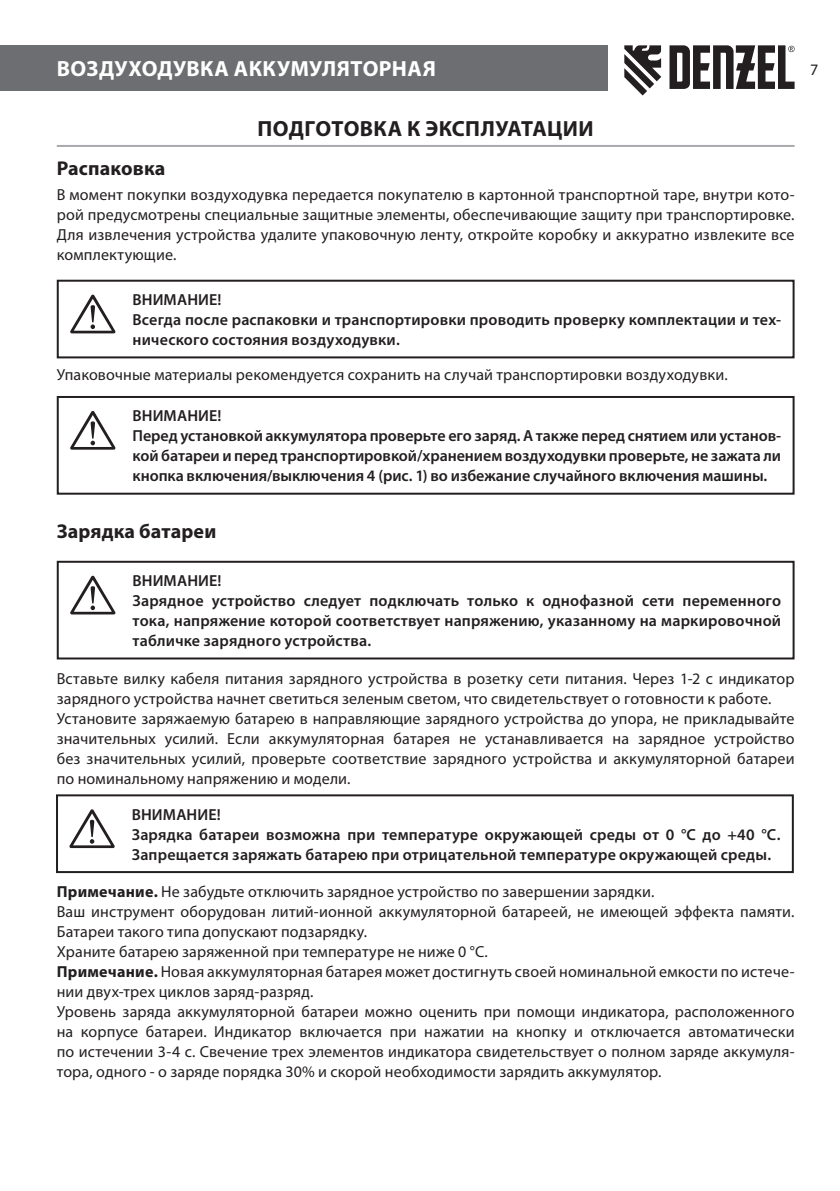
<style>
.page{position:relative;width:840px;height:1191px;background:#fff}
.page>*{position:absolute;margin:0;border:0;box-sizing:border-box;transform-origin:0 0}
.t1{font:700 22px "Myriad Pro";letter-spacing:.015em;color:#fff}
.t2{font:700 22px "Myriad Pro";letter-spacing:.015em;color:#231f20}
.t3{font:700 20px "Myriad Pro";letter-spacing:.005em;color:#231f20}
.t4{font:16px/20px "Myriad Pro";letter-spacing:.01em;color:#231f20}
.t5{font:600 16px/20px "Myriad Pro";letter-spacing:.01em;color:#231f20}
.s1{font-weight:700}
</style>
<div class="page">
<div style="left:0;top:45px;width:607px;height:46px;background:#6d6e71"></div>
<svg style="left:624px;top:45px;width:37px;height:50px"></svg>
<svg style="left:669px;top:45px;width:125px;height:44px"></svg>
<hr style="left:57px;top:145px;width:737px;height:2px;background:#a7a9ac">
<svg style="left:70px;top:295px;width:45px;height:38px"></svg>
<div style="left:57px;top:280px;width:737px;height:78px;border:2px solid #231f20"></div>
<svg style="left:70px;top:411px;width:45px;height:39px"></svg>
<div style="left:57px;top:396px;width:737px;height:99px;border:2px solid #231f20"></div>
<svg style="left:70px;top:576px;width:45px;height:38px"></svg>
<div style="left:57px;top:561px;width:737px;height:98px;border:2px solid #231f20"></div>
<svg style="left:69px;top:809px;width:46px;height:39px"></svg>
<div style="left:56px;top:794px;width:737px;height:79px;border:2px solid #231f20"></div>
<h1 class="t1" style="left:57px;top:61px;width:380px">ВОЗДУХОДУВКА АККУМУЛЯТОРНАЯ</h1>
<p class="t4" style="left:809px;top:62px;width:10px">7</p>
<h1 class="t2" style="left:257px;top:117px;width:337px">ПОДГОТОВКА К ЭКСПЛУАТАЦИИ</h1>
<p class="t3" style="left:57px;top:158px;width:110px">Распаковка</p>
<p class="t4" style="left:57px;top:185px;width:739px;text-align:justify">В момент покупки воздуходувка передается покупателю в картонной транспортной таре, внутри кото&shy;рой предусмотрены специальные защитные элементы, обеспечивающие защиту при транспортировке.<br>Для извлечения устройства удалите упаковочную ленту, откройте коробку и аккуратно извлеките все комплектующие.</p>
<p class="t5" style="left:132px;top:291px;width:649px">ВНИМАНИЕ!<br>Всегда после распаковки и транспортировки проводить проверку комплектации и тех&shy;нического состояния воздуходувки.</p>
<p class="t4" style="left:57px;top:365px;width:672px">Упаковочные материалы рекомендуется сохранить на случай транспортировки воздуходувки.</p>
<p class="t5" style="left:132px;top:407px;width:649px">ВНИМАНИЕ!<br>Перед установкой аккумулятора проверьте его заряд. А также перед снятием или установ&shy;кой батареи и перед транспортировкой/хранением воздуходувки проверьте, не зажата ли кнопка включения/выключения 4 (рис. 1) во избежание случайного включения машины.</p>
<p class="t3" style="left:57px;top:521px;width:161px">Зарядка батареи</p>
<p class="t5" style="left:132px;top:572px;width:649px">ВНИМАНИЕ!<br>Зарядное устройство следует подключать только к однофазной сети переменного тока, напряжение которой соответствует напряжению, указанному на маркировочной табличке зарядного устройства.</p>
<p class="t4" style="left:57px;top:669px;width:739px">Вставьте вилку кабеля питания зарядного устройства в розетку сети питания. Через 1-2 с индикатор зарядного устройства начнет светиться зеленым светом, что свидетельствует о готовности к работе.<br>Установите заряжаемую батарею в направляющие зарядного устройства до упора, не прикладывайте значительных усилий. Если аккумуляторная батарея не устанавливается на зарядное устройство без значительных усилий, проверьте соответствие зарядного устройства и аккумуляторной батареи по номинальному напряжению и модели.</p>
<p class="t5" style="left:132px;top:805px;width:649px">ВНИМАНИЕ!<br>Зарядка батареи возможна при температуре окружающей среды от 0 °С до +40 °С.<br>Запрещается заряжать батарею при отрицательной температуре окружающей среды.</p>
<p class="t4" style="left:57px;top:882px;width:739px"><span class="s1">Примечание.</span> Не забудьте отключить зарядное устройство по завершении зарядки.<br>Ваш инструмент оборудован литий-ионной аккумуляторной батареей, не имеющей эффекта памяти.<br>Батареи такого типа допускают подзарядку.<br>Храните батарею заряженной при температуре не ниже 0 °С.<br><span class="s1">Примечание.</span> Новая аккумуляторная батарея может достигнуть своей номинальной емкости по истече&shy;нии двух-трех циклов заряд-разряд.<br>Уровень заряда аккумуляторной батареи можно оценить при помощи индикатора, расположенного на корпусе батареи. Индикатор включается при нажатии на кнопку и отключается автоматически по истечении 3-4 с. Свечение трех элементов индикатора свидетельствует о полном заряде аккумуля&shy;тора, одного - о заряде порядка 30% и скорой необходимости зарядить аккумулятор.</p>
</div>
